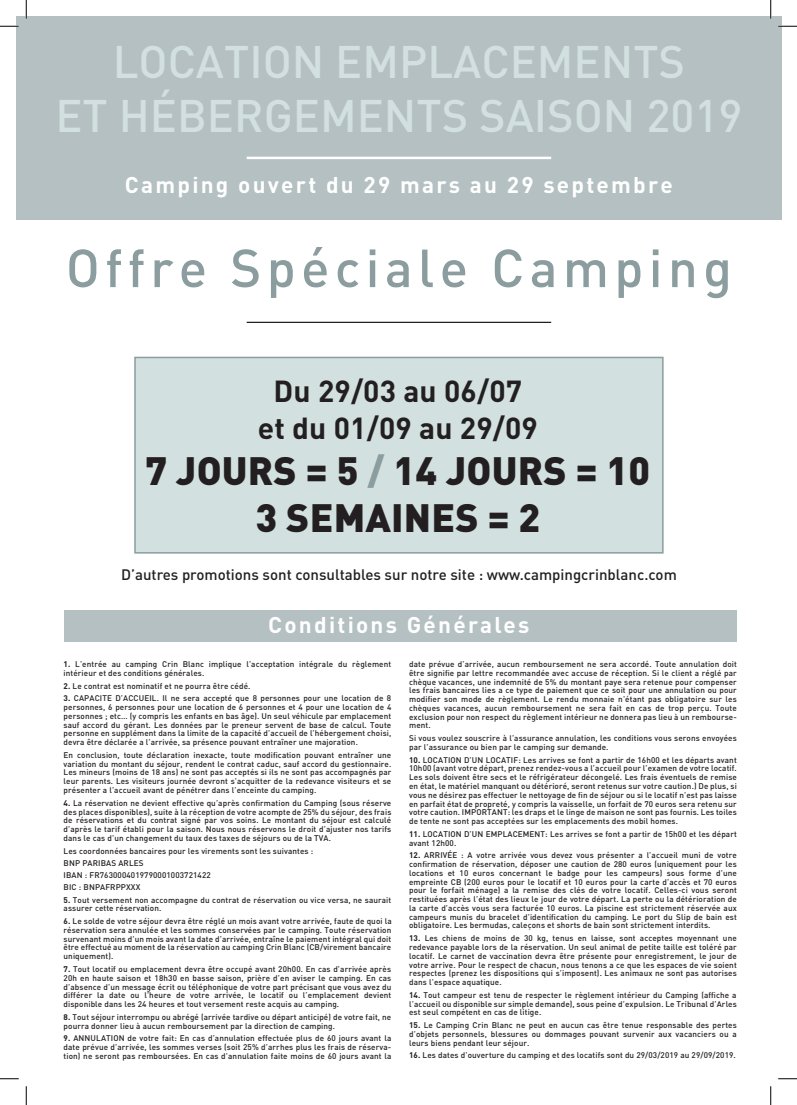
<style>
.page{position:relative;width:797px;height:1105px;background:#fff}
.page>*{position:absolute;margin:0;border:0;box-sizing:border-box;transform-origin:0 0}
.t1{font:500 52.62px "DIN Pro";letter-spacing:.1em;color:#8b9d9f}
.t2{font:500 45.12px/54.1px "DIN Pro";color:#d2e0e0;text-align:center}
.t3{font:900 39.12px/46.9px "DIN Pro";letter-spacing:.005em;color:#231f20;text-align:center}
.t4{font:700 30.12px/36.1px "DIN";letter-spacing:.005em;color:#231f20;text-align:center}
.t5{font:700 22.5px "DIN";letter-spacing:.1em;color:#fff}
.t6{font:500 15px "DIN Pro";color:#231f20}
.t7{font:500 8.12px/8.8px "DIN Pro";letter-spacing:.015em;color:#231f20;text-align:justify}
.s1{color:#8b9d9f}
.s2{font-weight:700}
</style>
<div class="page">
<div style="left:16px;top:16px;width:765px;height:204px;background:#b4c0c2"></div>
<hr style="left:247px;top:157px;width:304px;height:2px;background:#fff">
<hr style="left:247px;top:322px;width:304px;height:1px;background:#231f20">
<div style="left:135px;top:357px;width:528px;height:196px;background:#d2e0e0"></div>
<div style="left:134px;top:357px;width:529px;height:197px;border:2px solid #8b9d9f"></div>
<div style="left:64px;top:610px;width:672px;height:32px;background:#b4c0c2"></div>
<svg style="left:0;top:25px;width:19px;height:2px"></svg>
<svg style="left:778px;top:25px;width:19px;height:2px"></svg>
<svg style="left:0;top:1078px;width:19px;height:1px"></svg>
<svg style="left:778px;top:1078px;width:19px;height:1px"></svg>
<svg style="left:25px;top:0;width:2px;height:19px"></svg>
<svg style="left:25px;top:1086px;width:2px;height:19px"></svg>
<svg style="left:770px;top:0;width:1px;height:19px"></svg>
<svg style="left:770px;top:1086px;width:1px;height:19px"></svg>
<h2 class="t2" style="left:55px;top:32px;width:688px">LOCATION EMPLACEMENTS<br>ET HÉBERGEMENTS SAISON 2019</h2>
<h3 class="t5" style="left:125px;top:170px;width:549px">Camping ouvert du 29 mars au 29 septembre</h3>
<h1 class="t1" style="left:66px;top:232px;width:667px">Offre Spéciale Camping</h1>
<h3 class="t4" style="left:258px;top:372px;width:282px">Du 29/03 au 06/07 et du 01/09 au 29/09</h3>
<h3 class="t3" style="left:145px;top:446px;width:501px">7 JOURS = 5 <span class="s1">/</span> 14 JOURS = 10<br>3 SEMAINES = 2</h3>
<h3 class="t6" style="left:121px;top:565px;width:557px">D’autres promotions sont consultables sur notre site : www.campingcrinblanc.com</h3>
<h3 class="t5" style="left:268px;top:610px;width:263px">Conditions Générales</h3>
<p class="t7" style="left:64px;top:659px;width:329px"><span class="s2">1.</span> L’entrée au camping Crin Blanc implique l’acceptation intégrale du règlement intérieur et des conditions générales.</p>
<p class="t7" style="left:64px;top:681px;width:188px"><span class="s2">2.</span> Le contrat est nominatif et ne pourra être cédé.</p>
<p class="t7" style="left:64px;top:694px;width:329px"><span class="s2">3.</span> CAPACITE D’ACCUEIL. Il ne sera accepté que 8 personnes pour une location de 8 personnes, 6 personnes pour une location de 6 personnes et 4 pour une location de 4 personnes ; etc… (y compris les enfants en bas âge). Un seul véhicule par emplacement sauf accord du gérant. Les données par le preneur servent de base de calcul. Toute personne en supplément dans la limite de la capacité d’accueil de l’hébergement choisi, devra être déclarée a l’arrivée, sa présence pouvant entraîner une majoration.</p>
<p class="t7" style="left:64px;top:750px;width:329px">En conclusion, toute déclaration inexacte, toute modification pouvant entraîner une variation du montant du séjour, rendent le contrat caduc, sauf accord du gestionnaire.<br>Les mineurs (moins de 18 ans) ne sont pas acceptés si ils ne sont pas accompagnés par leur parents. Les visiteurs journée devront s’acquitter de la redevance visiteurs et se présenter a l’accueil avant de pénétrer dans l’enceinte du camping.</p>
<p class="t7" style="left:64px;top:798px;width:329px"><span class="s2">4.</span> La réservation ne devient effective qu’après confirmation du Camping (sous réserve des places disponibles), suite à la réception de votre acompte de 25% du séjour, des frais de réservations et du contrat signé par vos soins. Le montant du séjour est calculé d’après le tarif établi pour la saison. Nous nous réservons le droit d’ajuster nos tarifs dans le cas d’un changement du taux des taxes de séjours ou de la TVA.</p>
<p class="t7" style="left:64px;top:844px;width:251px;line-height:12.8px">Les coordonnées bancaires pour les virements sont les suivantes :<br>BNP PARIBAS ARLES</p>
<p class="t7" style="left:64px;top:869px;width:149px;line-height:11.8px">IBAN : FR7630004019790001003721422<br>BIC : BNPAFRPPXXX</p>
<p class="t7" style="left:64px;top:895px;width:329px"><span class="s2">5.</span> Tout versement non accompagne du contrat de réservation ou vice versa, ne saurait assurer cette réservation.</p>
<p class="t7" style="left:64px;top:916px;width:329px"><span class="s2">6.</span> Le solde de votre séjour devra être réglé un mois avant votre arrivée, faute de quoi la réservation sera annulée et les sommes conservées par le camping. Toute réservation survenant moins d’un mois avant la date d’arrivée, entraîne le paiement intégral qui doit être effectué au moment de la réservation au camping Crin Blanc (CB/virement bancaire uniquement).</p>
<p class="t7" style="left:64px;top:964px;width:329px"><span class="s2">7.</span> Tout locatif ou emplacement devra être occupé avant 20h00. En cas d’arrivée après 20h en haute saison et 18h30 en basse saison, prière d’en aviser le camping. En cas d’absence d’un message écrit ou téléphonique de votre part précisant que vous avez du différer la date ou l’heure de votre arrivée, le locatif ou l’emplacement devient disponible dans les 24 heures et tout versement reste acquis au camping.</p>
<p class="t7" style="left:64px;top:1012px;width:329px"><span class="s2">8.</span> Tout séjour interrompu ou abrégé (arrivée tardive ou départ anticipé) de votre fait, ne pourra donner lieu à aucun remboursement par la direction de camping.</p>
<p class="t7" style="left:64px;top:1034px;width:329px"><span class="s2">9.</span> ANNULATION de votre fait: En cas d’annulation effectuée plus de 60 jours avant la date prévue d’arrivée, les sommes verses (soit 25% d’arrhes plus les frais de réserva&shy;tion) ne seront pas remboursées. En cas d’annulation faite moins de 60 jours avant la</p>
<p class="t7" style="left:409px;top:659px;width:329px">date prévue d’arrivée, aucun remboursement ne sera accordé. Toute annulation doit être signifie par lettre recommandée avec accuse de réception. Si le client a réglé par chèque vacances, une indemnité de 5% du montant paye sera retenue pour compenser les frais bancaires lies a ce type de paiement que ce soit pour une annulation ou pour modifier son mode de règlement. Le rendu monnaie n’étant pas obligatoire sur les chèques vacances, aucun remboursement ne sera fait en cas de trop perçu. Toute exclusion pour non respect du règlement intérieur ne donnera pas lieu à un rembourse&shy;ment.</p>
<p class="t7" style="left:409px;top:733px;width:329px">Si vous voulez souscrire à l’assurance annulation, les conditions vous serons envoyées par l’assurance ou bien par le camping sur demande.</p>
<p class="t7" style="left:409px;top:755px;width:329px"><span class="s2">10.</span> LOCATION D’UN LOCATIF: Les arrives se font a partir de 16h00 et les départs avant 10h00 (avant votre départ, prenez rendez-vous a l’accueil pour l’examen de votre locatif.<br>Les sols doivent être secs et le réfrigérateur décongelé. Les frais éventuels de remise en état, le matériel manquant ou détérioré, seront retenus sur votre caution.) De plus, si vous ne désirez pas effectuer le nettoyage de fin de séjour ou si le locatif n’est pas laisse en parfait état de propreté, y compris la vaisselle, un forfait de 70 euros sera retenu sur votre caution. IMPORTANT: les draps et le linge de maison ne sont pas fournis. Les toiles de tente ne sont pas acceptées sur les emplacements des mobil homes.</p>
<p class="t7" style="left:409px;top:829px;width:329px"><span class="s2">11.</span> LOCATION D’UN EMPLACEMENT: Les arrives se font a partir de 15h00 et les départ avant 12h00.</p>
<p class="t7" style="left:409px;top:851px;width:329px"><span class="s2">12.</span> ARRIVÉE : A votre arrivée vous devez vous présenter a l’accueil muni de votre confirmation de réservation, déposer une caution de 280 euros (uniquement pour les locations et 10 euros concernant le badge pour les campeurs) sous forme d’une empreinte CB (200 euros pour le locatif et 10 euros pour la carte d’accès et 70 euros pour le forfait ménage) a la remise des clés de votre locatif. Celles-ci vous seront restituées après l’état des lieux le jour de votre départ. La perte ou la détérioration de la carte d’accès vous sera facturée 10 euros. La piscine est strictement réservée aux campeurs munis du bracelet d’identification du camping. Le port du Slip de bain est obligatoire. Les bermudas, caleçons et shorts de bain sont strictement interdits.</p>
<p class="t7" style="left:409px;top:933px;width:329px"><span class="s2">13.</span> Les chiens de moins de 30 kg, tenus en laisse, sont acceptes moyennant une redevance payable lors de la réservation. Un seul animal de petite taille est toléré par locatif. Le carnet de vaccination devra être présente pour enregistrement, le jour de votre arrive. Pour le respect de chacun, nous tenons a ce que les espaces de vie soient respectes (prenez les dispositions qui s’imposent). Les animaux ne sont pas autorises dans l’espace aquatique.</p>
<p class="t7" style="left:409px;top:990px;width:329px"><span class="s2">14.</span> Tout campeur est tenu de respecter le règlement intérieur du Camping (affiche a l’accueil ou disponible sur simple demande), sous peine d’expulsion. Le Tribunal d’Arles est seul compétent en cas de litige.</p>
<p class="t7" style="left:409px;top:1020px;width:329px"><span class="s2">15.</span> Le Camping Crin Blanc ne peut en aucun cas être tenue responsable des pertes d’objets personnels, blessures ou dommages pouvant survenir aux vacanciers ou a leurs biens pendant leur séjour.</p>
<p class="t7" style="left:409px;top:1051px;width:328px"><span class="s2">16.</span> Les dates d’ouverture du camping et des locatifs sont du 29/03/2019 au 29/09/2019.</p>
</div>
